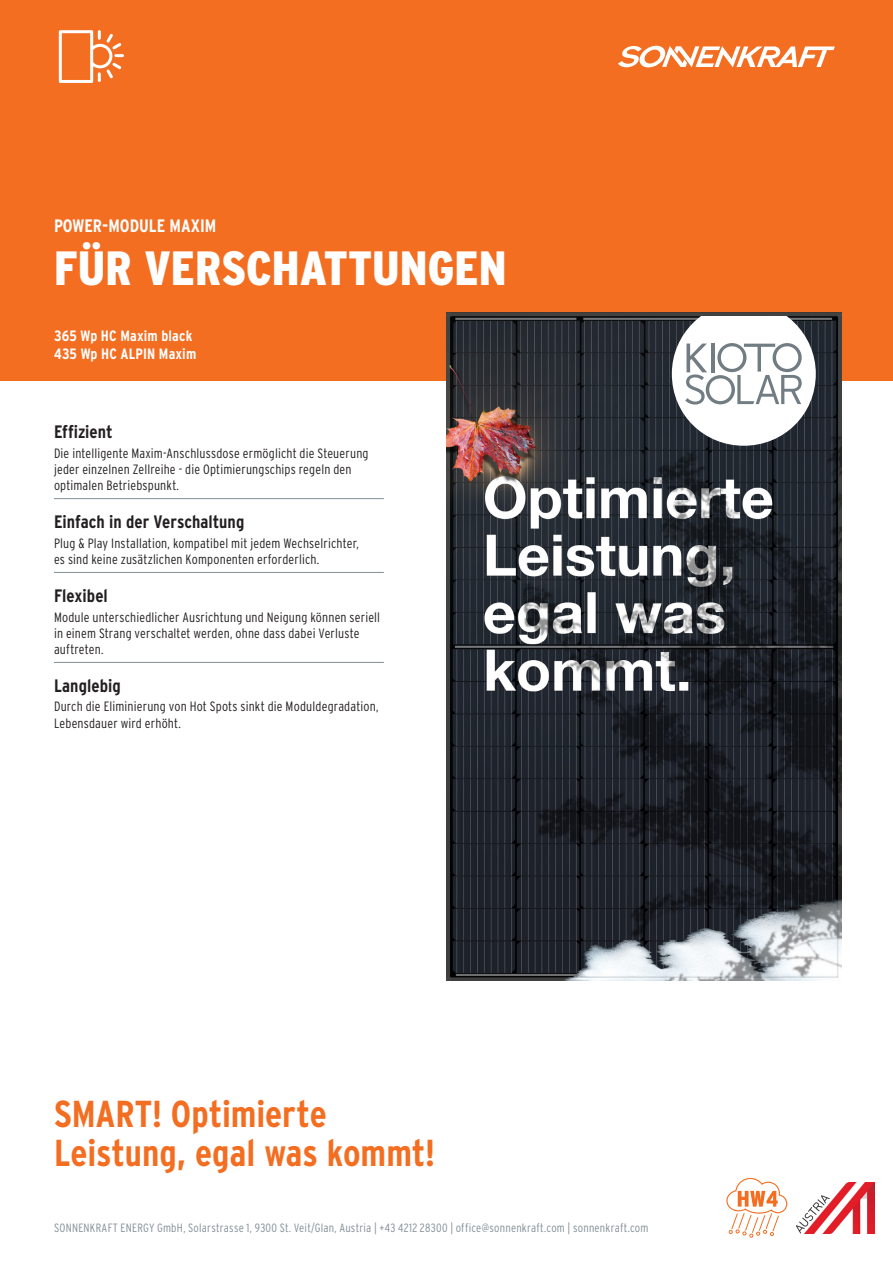
<style>
.page{position:relative;width:893px;height:1263px;background:#fff}
.page>*{position:absolute;margin:0;border:0;box-sizing:border-box;transform-origin:0 0}
.t1{font:900 48px "Interstate Condensed";color:#fff}
.t2{font:700 37.5px/39px "Interstate Condensed";color:#f36e21}
.t3{font:700 18px "Interstate Condensed";color:#231f20}
.t4{font:700 18px "Interstate Condensed";color:#fff}
.t5{font:700 15px/18px "Interstate Condensed";letter-spacing:.01em;color:#fff}
.t6{font:300 13.5px/16.2px "Interstate Condensed";letter-spacing:.01em;color:#231f20}
.t7{font:300 12px "Interstate Condensed";letter-spacing:.02em;color:#828f96}
</style>
<div class="page">
<div style="left:0;top:0;width:893px;height:381px;background:#f36e21"></div>
<hr style="left:54px;top:498px;width:330px;height:1px;background:#828f96">
<hr style="left:54px;top:572px;width:330px;height:1px;background:#828f96">
<hr style="left:54px;top:662px;width:330px;height:1px;background:#828f96">
<svg style="left:618px;top:46px;width:217px;height:21px"></svg>
<img style="left:446px;top:312px;width:395px;height:668px">
<svg style="left:59px;top:30px;width:65px;height:53px"></svg>
<svg style="left:672px;top:317px;width:144px;height:129px"></svg>
<svg style="left:726px;top:1178px;width:61px;height:60px"></svg>
<img style="left:796px;top:1182px;width:78px;height:51px">
<h3 class="t4" style="left:54px;top:216px;width:164px">POWER-MODULE MAXIM</h3>
<h1 class="t1" style="left:54px;top:241px;width:454px">FÜR VERSCHATTUNGEN</h1>
<p class="t5" style="left:54px;top:327px;width:144px">365 Wp HC Maxim black<br>435 Wp HC ALPIN Maxim</p>
<h3 class="t3" style="left:54px;top:422px;width:60px">Effizient</h3>
<p class="t6" style="left:54px;top:445px;width:316px">Die intelligente Maxim-Anschlussdose ermöglicht die Steuerung jeder einzelnen Zellreihe - die Optimierungschips regeln den optimalen Betriebspunkt.</p>
<h3 class="t3" style="left:54px;top:512px;width:192px">Einfach in der Verschaltung</h3>
<p class="t6" style="left:54px;top:535px;width:306px">Plug &amp; Play Installation, kompatibel mit jedem Wechselrichter, es sind keine zusätzlichen Komponenten erforderlich.</p>
<h3 class="t3" style="left:54px;top:586px;width:55px">Flexibel</h3>
<p class="t6" style="left:54px;top:608px;width:328px">Module unterschiedlicher Ausrichtung und Neigung können seriell in einem Strang verschaltet werden, ohne dass dabei Verluste auftreten.</p>
<h3 class="t3" style="left:54px;top:676px;width:68px">Langlebig</h3>
<p class="t6" style="left:54px;top:698px;width:326px">Durch die Eliminierung von Hot Spots sinkt die Moduldegradation,<br>Lebensdauer wird erhöht.</p>
<h2 class="t2" style="left:54px;top:1094px;width:382px">SMART! Optimierte<br>Leistung, egal was kommt!</h2>
<p class="t7" style="left:54px;top:1221px;width:596px">SONNENKRAFT ENERGY GmbH, Solarstrasse 1, 9300 St. Veit/Glan, Austria | +43 4212 28300 | office@sonnenkraft.com | sonnenkraft.com</p>
</div>
